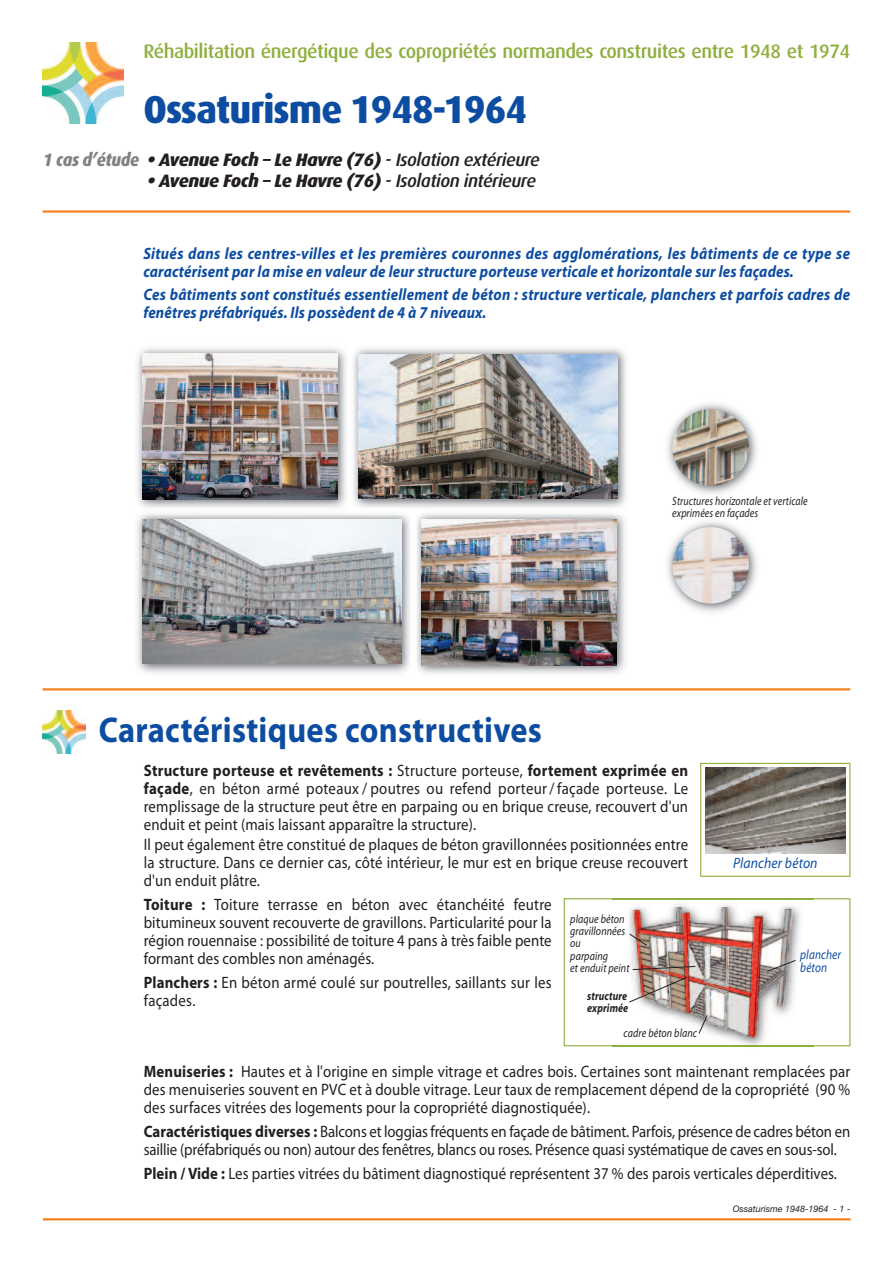
<style>
.page{position:relative;width:893px;height:1263px;background:#fff}
.page>*{position:absolute;margin:0;border:0;box-sizing:border-box;transform-origin:0 0}
.t1{font:800 39px "Dax OT";letter-spacing:-.025em;color:#0d4da1;scale:.95 1}
.t2{font:700 36px "Myriad Pro";letter-spacing:.01em;color:#0d4da1;scale:.9 1}
.t3{font:500 19.5px "Dax OT";letter-spacing:-.025em;color:#8faf3e}
.t4{font:italic 800 18px "Dax OT";letter-spacing:-.025em;color:#231f20}
.t5{font:16.5px/18px "Myriad Pro";letter-spacing:.005em;color:#231f20;text-align:justify;scale:.9 1}
.t6{font:italic 700 16.5px/18.3px "Myriad Pro";letter-spacing:.015em;color:#0d4da1;scale:.9 1}
.t7{font:italic 15px "Myriad Pro";letter-spacing:.01em;color:#0d4da1;scale:.91 1}
.t8{font:italic 13.5px/13.5px "Myriad Pro";letter-spacing:.01em;color:#0d4da1;scale:.83 1}
.t9{font:italic 12px/12px "Myriad Pro";letter-spacing:.01em;color:#231f20;scale:.83 1}
.t10{font:italic 700 12px/12px "Myriad Pro";letter-spacing:.01em;color:#231f20;scale:.83 1}
.t11{font:italic 9px "Helvetica Neue";color:#231f20}
.s1{color:#808285}
.s2{font-weight:500}
.s3{font-weight:700}
</style>
<div class="page">
<img style="left:137px;top:348px;width:489px;height:160px">
<img style="left:142px;top:353px;width:195px;height:147px">
<img style="left:137px;top:513px;width:273px;height:160px">
<img style="left:142px;top:519px;width:259px;height:145px">
<img style="left:347px;top:348px;width:5px;height:160px">
<img style="left:352px;top:513px;width:58px;height:1px">
<img style="left:358px;top:354px;width:259px;height:145px">
<img style="left:417px;top:514px;width:208px;height:160px">
<img style="left:421px;top:519px;width:195px;height:146px">
<svg style="left:56px;top:753px;width:16px;height:1px"></svg>
<img style="left:43px;top:711px;width:42px;height:42px">
<img style="left:43px;top:43px;width:80px;height:80px">
<hr style="left:43px;top:210px;width:807px;height:3px;background:#f58220">
<hr style="left:43px;top:688px;width:807px;height:2px;background:#f58220">
<hr style="left:43px;top:1218px;width:808px;height:2px;background:#f58220">
<div style="left:564px;top:898px;width:286px;height:148px;border:1px solid #8faf3e"></div>
<div style="left:700px;top:763px;width:150px;height:114px;border:1px solid #8faf3e"></div>
<img style="left:612px;top:899px;width:201px;height:148px">
<img style="left:612px;top:1045px;width:201px;height:1px">
<img style="left:612px;top:898px;width:201px;height:1px">
<img style="left:630px;top:908px;width:164px;height:129px">
<svg style="left:629px;top:933px;width:19px;height:13px"></svg>
<svg style="left:632px;top:966px;width:64px;height:4px"></svg>
<svg style="left:698px;top:1014px;width:10px;height:20px"></svg>
<svg style="left:766px;top:959px;width:30px;height:13px"></svg>
<svg style="left:628px;top:976px;width:60px;height:27px"></svg>
<img style="left:705px;top:768px;width:140px;height:85px">
<img style="left:667px;top:403px;width:90px;height:91px">
<img style="left:672px;top:409px;width:77px;height:77px;border-radius:50%">
<img style="left:667px;top:521px;width:90px;height:91px">
<img style="left:672px;top:527px;width:77px;height:77px;border-radius:50%">
<p class="t3" style="left:143px;top:44px;width:708px">Réhabilitation énergétique des copropriétés normandes construites entre 1948 et 1974</p>
<h1 class="t1" style="left:143px;top:87px;width:405px">Ossaturisme 1948-1964</h1>
<p class="t4" style="left:43px;top:149px;width:498px"><span class="s1">1 cas d’étude</span> • Avenue Foch – Le Havre (76) <span class="s2">- Isolation extérieure</span></p>
<p class="t4" style="left:148px;top:171px;width:390px">• Avenue Foch – Le Havre (76) <span class="s2">- Isolation intérieure</span></p>
<p class="t6" style="left:143px;top:245px;width:787px">Situés dans les centres-villes et les premières couronnes des agglomérations, les bâtiments de ce type se caractérisent par la mise en valeur de leur structure porteuse verticale et horizontale sur les façades.</p>
<p class="t6" style="left:143px;top:286px;width:787px">Ces bâtiments sont constitués essentiellement de béton : structure verticale, planchers et parfois cadres de fenêtres préfabriqués. Ils possèdent de 4 à 7 niveaux.</p>
<p class="t9" style="left:672px;top:496px;width:165px">Structures horizontale et verticale exprimées en façades</p>
<h2 class="t2" style="left:99px;top:717px;width:494px">Caractéristiques constructives</h2>
<p class="t5" style="left:144px;top:762px;width:606px"><span class="s3">Structure porteuse et revêtements :</span> Structure porteuse, <span class="s3">fortement exprimée en façade</span>, en béton armé poteaux / poutres ou refend porteur/façade porteuse. Le remplissage de la structure peut être en parpaing ou en brique creuse, recouvert d'un enduit et peint (mais laissant apparaître la structure).</p>
<p class="t5" style="left:144px;top:837px;width:606px">Il peut également être constitué de plaques de béton gravillonnées positionnées entre la structure. Dans ce dernier cas, côté intérieur, le mur est en brique creuse recouvert d'un enduit plâtre.</p>
<p class="t5" style="left:144px;top:897px;width:455px"><span class="s3">Toiture :</span> Toiture terrasse en béton avec étanchéité feutre bitumineux souvent recouverte de gravillons. Particularité pour la région rouennaise : possibilité de toiture 4 pans à très faible pente formant des combles non aménagés.</p>
<p class="t5" style="left:144px;top:974px;width:455px"><span class="s3">Planchers :</span> En béton armé coulé sur poutrelles, saillants sur les façades.</p>
<p class="t9" style="left:570px;top:914px;width:73px">plaque béton gravillonnées ou<br>parpaing<br>et enduit peint</p>
<p class="t10" style="left:587px;top:991px;width:51px">structure exprimée</p>
<p class="t9" style="left:624px;top:1028px;width:90px">cadre béton blanc</p>
<p class="t7" style="left:733px;top:857px;width:94px">Plancher béton</p>
<p class="t8" style="left:800px;top:948px;width:50px">plancher béton</p>
<p class="t5" style="left:144px;top:1064px;width:786px"><span class="s3">Menuiseries :</span> Hautes et à l'origine en simple vitrage et cadres bois. Certaines sont maintenant remplacées par des menuiseries souvent en PVC et à double vitrage. Leur taux de remplacement dépend de la copropriété (90 % des surfaces vitrées des logements pour la copropriété diagnostiquée).</p>
<p class="t5" style="left:144px;top:1123px;width:786px"><span class="s3">Caractéristiques diverses :</span> Balcons et loggias fréquents en façade de bâtiment. Parfois, présence de cadres béton en saillie (préfabriqués ou non) autour des fenêtres, blancs ou roses. Présence quasi systématique de caves en sous-sol.</p>
<p class="t5" style="left:144px;top:1165px;width:772px"><span class="s3">Plein / Vide :</span> Les parties vitrées du bâtiment diagnostiqué représentent 37 % des parois verticales déperditives.</p>
<p class="t11" style="left:733px;top:1201px;width:119px">Ossaturisme 1948-1964 - 1 -</p>
</div>
